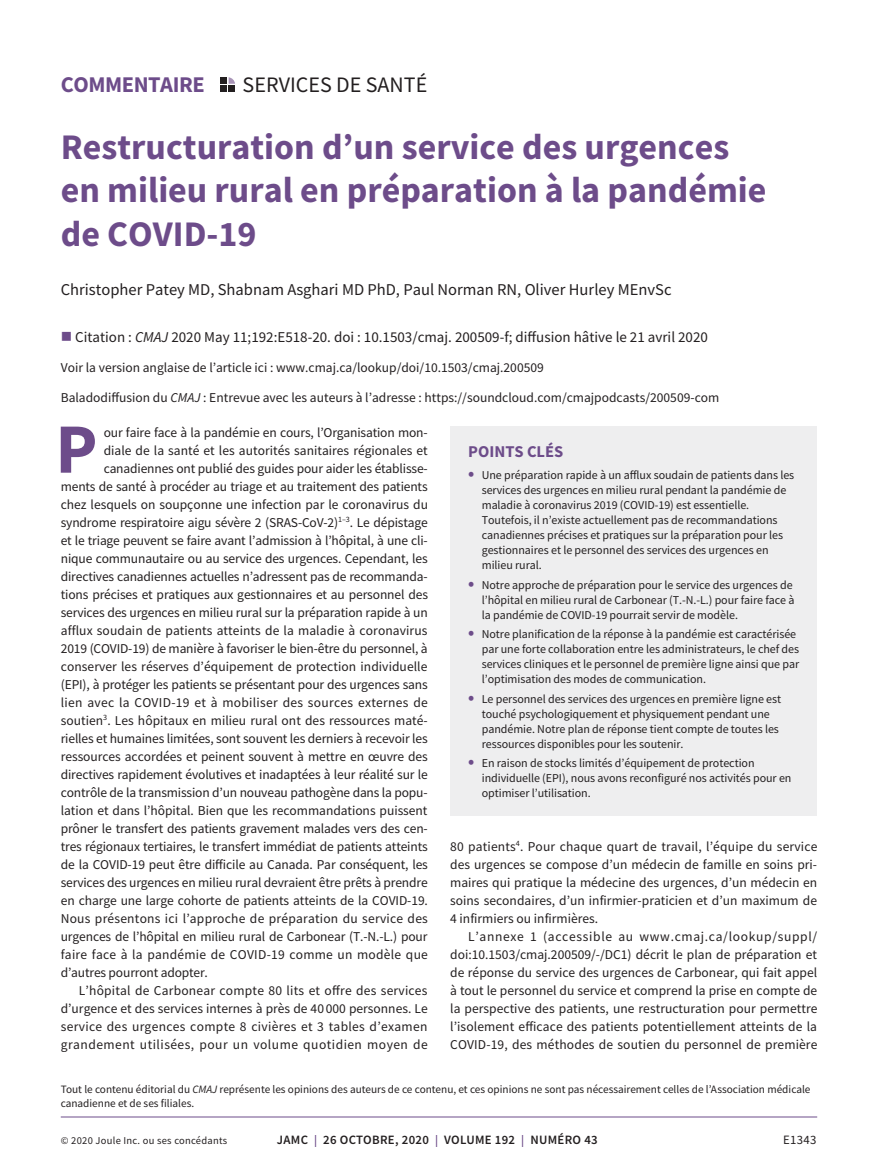
<style>
.page{position:relative;width:878px;height:1175px;background:#fff}
.page>*{position:absolute;margin:0;border:0;box-sizing:border-box;transform-origin:0 0}
.t1{font:700 70.65px "Source Sans Pro";color:#6d4c8a}
.t2{font:700 36px/43.2px "Source Sans Pro";color:#6d4c8a}
.t3{font:700 22.5px "Source Sans Pro";letter-spacing:-.02em;color:#6d4c8a}
.t4{font:22.05px "Source Sans Pro";color:#231f20}
.t5{font:16.5px "Source Sans Pro";color:#231f20}
.t6{font:700 16.5px "Source Sans Pro";color:#6d4c8a}
.t7{font:15px "Source Sans Pro";color:#231f20}
.t8{font:13.5px/18px "Source Sans Pro";letter-spacing:-.01em;color:#231f20;text-align:justify}
.t9{font:13.5px "Source Sans Pro";letter-spacing:.015em;color:#231f20}
.t10{font:13.5px "Source Sans Pro";letter-spacing:.02em;color:#231f20}
.t11{font:13.5px "Source Sans Pro";letter-spacing:.025em;color:#231f20}
.t12{font:13.5px "Source Sans Pro";letter-spacing:.035em;color:#231f20}
.t13{font:600 12.75px "Source Sans Pro";letter-spacing:.025em;color:#231f20}
.t14{font:12.75px "Source Sans Pro";letter-spacing:.025em;color:#231f20}
.t15{font:12px/15px "Source Sans Pro";letter-spacing:-.005em;color:#231f20}
.t16{font:11.25px/13.5px "Source Sans Pro";color:#231f20}
.t17{font:10.5px "Source Sans Pro";letter-spacing:.025em;color:#231f20}
.s1{color:#6d4c8a}
.s2{font-style:italic}
.s3{font-weight:700;font-size:18px;color:#6d4c8a}
.s4{font-size:12px;color:#6d4c8a}
</style>
<div class="page">
<hr style="left:61px;top:1116px;width:756px;height:1px;background:#6d4c8a">
<div style="left:220px;top:77px;width:7px;height:7px;background:#231f20"></div>
<div style="left:220px;top:85px;width:7px;height:7px;background:#231f20"></div>
<svg style="left:228px;top:77px;width:7px;height:7px"></svg>
<div style="left:228px;top:85px;width:7px;height:7px;background:#231f20"></div>
<div style="left:450px;top:426px;width:367px;height:389px;background:#eeeeef"></div>
<h3 class="t3" style="left:61px;top:69px;width:145px">COMMENTAIRE</h3>
<h3 class="t4" style="left:242px;top:70px;width:186px">SERVICES DE SANTÉ</h3>
<h2 class="t2" style="left:61px;top:125px;width:707px">Restructuration d’un service des urgences en milieu rural en préparation à la pandémie de COVID-19</h2>
<p class="t5" style="left:61px;top:279px;width:612px">Christopher Patey MD, Shabnam Asghari MD PhD, Paul Norman RN, Oliver Hurley MEnvSc</p>
<p class="t7" style="left:61px;top:327px;width:648px"><span class="s1">■</span> Citation : <span class="s2">CMAJ</span> 2020 May 11;192:E518-20. doi : 10.1503/cmaj. 200509-f; diffusion hâtive le 21 avril 2020</p>
<p class="t8" style="left:61px;top:358px;width:484px">Voir la version anglaise de l’article ici : www.cmaj.ca/lookup/doi/10.1503/cmaj.200509</p>
<p class="t8" style="left:61px;top:388px;width:660px">Baladodiffusion du <span class="s2">CMAJ</span> : Entrevue avec les auteurs à l’adresse : https://soundcloud.com/cmajpodcasts/200509-com</p>
<p class="t6" style="left:468px;top:440px;width:97px">POINTS CLÉS</p>
<p class="t15" style="left:482px;top:467px;width:314px;text-indent:-14px"><span class="s3">•</span> Une préparation rapide à un afflux soudain de patients dans les services des urgences en milieu rural pendant la pandémie de maladie à coronavirus 2019 (COVID-19) est essentielle.<br>Toutefois, il n’existe actuellement pas de recommandations canadiennes précises et pratiques sur la préparation pour les gestionnaires et le personnel des services des urgences en milieu rural.</p>
<p class="t15" style="left:482px;top:577px;width:314px;text-indent:-14px"><span class="s3">•</span> Notre approche de préparation pour le service des urgences de l’hôpital en milieu rural de Carbonear (T.-N.-L.) pour faire face à la pandémie de COVID-19 pourrait servir de modèle.</p>
<p class="t15" style="left:482px;top:626px;width:319px;text-indent:-14px"><span class="s3">•</span> Notre planification de la réponse à la pandémie est caractérisée par une forte collaboration entre les administrateurs, le chef des services cliniques et le personnel de première ligne ainsi que par l’optimisation des modes de communication.</p>
<p class="t15" style="left:482px;top:691px;width:301px;text-indent:-14px"><span class="s3">•</span> Le personnel des services des urgences en première ligne est touché psychologiquement et physiquement pendant une pandémie. Notre plan de réponse tient compte de toutes les ressources disponibles pour les soutenir.</p>
<p class="t15" style="left:482px;top:755px;width:311px;text-indent:-14px"><span class="s3">•</span> En raison de stocks limités d’équipement de protection individuelle (EPI), nous avons reconfiguré nos activités pour en optimiser l’utilisation.</p>
<h1 class="t1" style="left:55px;top:401px;width:44px">P</h1>
<p class="t8" style="left:104px;top:423px;width:325px">our faire face à la pandémie en cours, l’Organisation mon-</p>
<p class="t8" style="left:104px;top:441px;width:325px">diale de la santé et les autorités sanitaires régionales et</p>
<p class="t8" style="left:104px;top:459px;width:325px">canadiennes ont publié des guides pour aider les établisse-</p>
<p class="t8" style="left:61px;top:477px;width:368px">ments de santé à procéder au triage et au traitement des patients</p>
<p class="t8" style="left:61px;top:495px;width:369px">chez lesquels on soupçonne une infection par le coronavirus du</p>
<p class="t8" style="left:61px;top:513px;width:368px">syndrome respiratoire aigu sévère 2 (SRAS-CoV-2)<sup>1–3</sup>. Le dépistage</p>
<p class="t8" style="left:61px;top:531px;width:368px">et le triage peuvent se faire avant l’admission à l’hôpital, à une cli-</p>
<p class="t8" style="left:61px;top:549px;width:368px">nique communautaire ou au service des urgences. Cependant, les</p>
<p class="t8" style="left:61px;top:567px;width:368px">directives canadiennes actuelles n’adressent pas de recommanda-</p>
<p class="t8" style="left:61px;top:585px;width:369px">tions précises et pratiques aux gestionnaires et au personnel des</p>
<p class="t8" style="left:61px;top:603px;width:368px">services des urgences en milieu rural sur la préparation rapide à un</p>
<p class="t8" style="left:61px;top:621px;width:368px">afflux soudain de patients atteints de la maladie à coronavirus</p>
<p class="t8" style="left:61px;top:639px;width:368px">2019 (COVID-19) de manière à favoriser le bien-être du personnel, à</p>
<p class="t8" style="left:61px;top:657px;width:368px">conserver les réserves d’équipement de protection individuelle</p>
<p class="t8" style="left:61px;top:675px;width:368px">(EPI), à protéger les patients se présentant pour des urgences sans</p>
<p class="t10" style="left:61px;top:693px;width:368px">lien avec la COVID-19 et à mobiliser des sources externes de</p>
<p class="t8" style="left:61px;top:711px;width:367px">soutien<sup>3</sup>. Les hôpitaux en milieu rural ont des ressources maté-</p>
<p class="t8" style="left:61px;top:729px;width:368px">rielles et humaines limitées, sont souvent les derniers à recevoir les</p>
<p class="t8" style="left:61px;top:747px;width:368px">ressources accordées et peinent souvent à mettre en œuvre des</p>
<p class="t8" style="left:61px;top:765px;width:368px">directives rapidement évolutives et inadaptées à leur réalité sur le</p>
<p class="t8" style="left:61px;top:783px;width:368px">contrôle de la transmission d’un nouveau pathogène dans la popu-</p>
<p class="t8" style="left:61px;top:801px;width:368px">lation et dans l’hôpital. Bien que les recommandations puissent</p>
<p class="t8" style="left:61px;top:819px;width:368px">prôner le transfert des patients gravement malades vers des cen-</p>
<p class="t8" style="left:61px;top:837px;width:368px">tres régionaux tertiaires, le transfert immédiat de patients atteints</p>
<p class="t8" style="left:61px;top:855px;width:368px">de la COVID-19 peut être difficile au Canada. Par conséquent, les</p>
<p class="t8" style="left:61px;top:873px;width:368px">services des urgences en milieu rural devraient être prêts à prendre</p>
<p class="t8" style="left:61px;top:891px;width:369px">en charge une large cohorte de patients atteints de la COVID-19.</p>
<p class="t9" style="left:61px;top:909px;width:368px">Nous présentons ici l’approche de préparation du service des</p>
<p class="t8" style="left:61px;top:927px;width:368px">urgences de l’hôpital en milieu rural de Carbonear (T.-N.-L.) pour</p>
<p class="t10" style="left:61px;top:945px;width:368px">faire face à la pandémie de COVID-19 comme un modèle que</p>
<p class="t8" style="left:61px;top:963px;width:149px">d’autres pourront adopter.</p>
<p class="t9" style="left:79px;top:981px;width:350px">L’hôpital de Carbonear compte 80 lits et offre des services</p>
<p class="t8" style="left:61px;top:999px;width:368px">d’urgence et des services internes à près de 40 000 personnes. Le</p>
<p class="t11" style="left:61px;top:1017px;width:368px">service des urgences compte 8 civières et 3 tables d’examen</p>
<p class="t12" style="left:61px;top:1035px;width:368px">grandement utilisées, pour un volume quotidien moyen de</p>
<p class="t8" style="left:450px;top:837px;width:368px">80 patients<sup>4</sup>. Pour chaque quart de travail, l’équipe du service des urgences se compose d’un médecin de famille en soins pri&shy;maires qui pratique la médecine des urgences, d’un médecin en soins secondaires, d’un infirmier-praticien et d’un maximum de 4 infirmiers ou infirmières.</p>
<p class="t8" style="left:450px;top:927px;width:369px;text-indent:18px">L’annexe 1 (accessible au www.cmaj.ca/lookup/suppl/ doi:10.1503/cmaj.200509/-/DC1) décrit le plan de préparation et de réponse du service des urgences de Carbonear, qui fait appel à tout le personnel du service et comprend la prise en compte de la perspective des patients, une restructuration pour permettre l’isolement efficace des patients potentiellement atteints de la COVID-19, des méthodes de soutien du personnel de première</p>
<p class="t16" style="left:61px;top:1082px;width:751px">Tout le contenu éditorial du <span class="s2">CMAJ</span> représente les opinions des auteurs de ce contenu, et ces opinions ne sont pas nécessairement celles de l’Association médicale canadienne et de ses filiales.</p>
<p class="t17" style="left:61px;top:1134px;width:168px">© 2020 Joule Inc. ou ses concédants</p>
<p class="t13" style="left:277px;top:1131px;width:322px">JAMC <span class="s4">|</span> 26 OCTOBRE, 2020 <span class="s4">|</span> VOLUME 192 <span class="s4">|</span> NUMÉRO 43</p>
<p class="t14" style="left:783px;top:1132px;width:35px">E1343</p>
</div>
